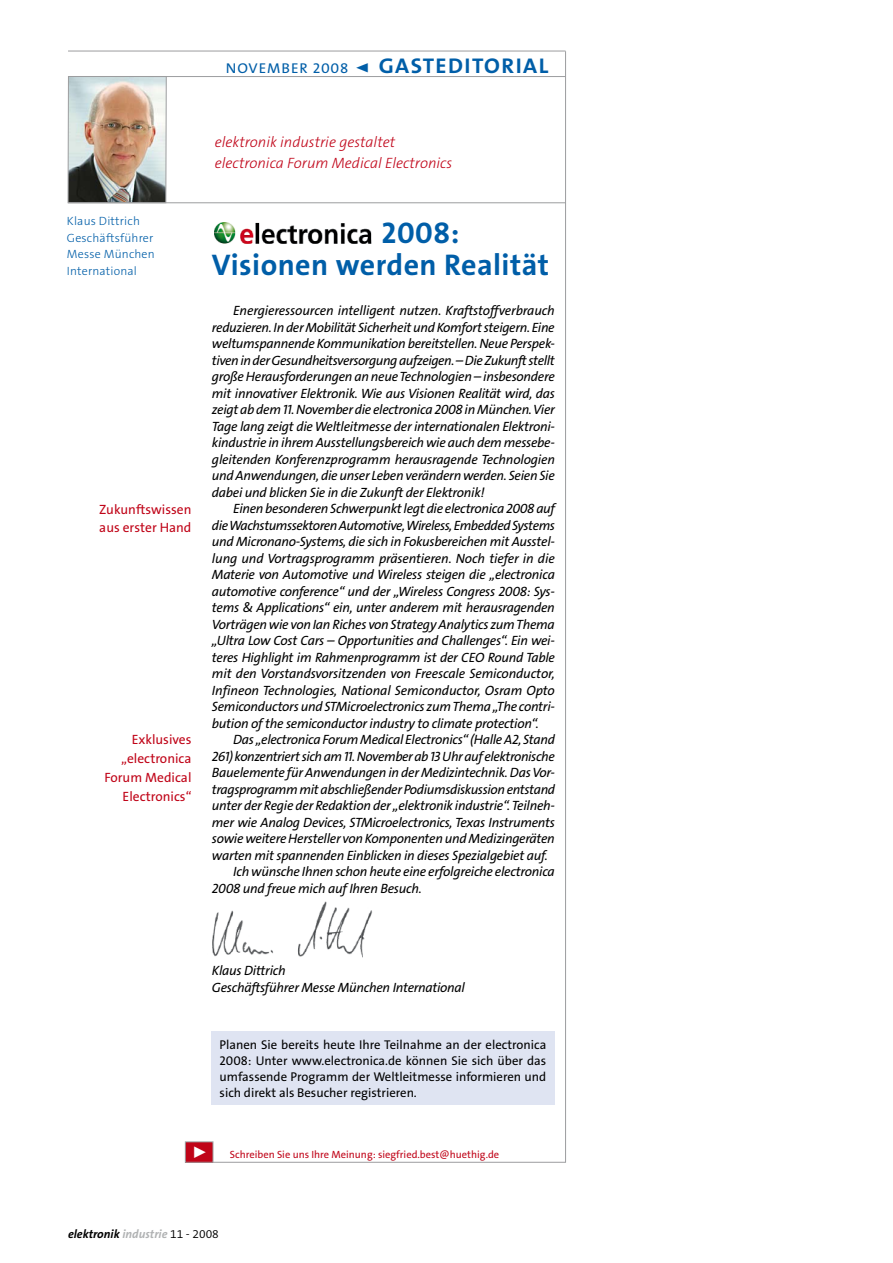
<style>
.page{position:relative;width:893px;height:1263px;background:#fff}
.page>*{position:absolute;margin:0;border:0;box-sizing:border-box;transform-origin:0 0}
.t1{font:700 30px/31.5px "The Sans Os F";letter-spacing:.015em;color:#005ea8}
.t2{font:700 21.3px "The Sans Os F";letter-spacing:.065em;color:#005ea8;scale:1.05 1}
.t3{font:16.5px "The Sans Bold Expert";color:#fff}
.t4{font:italic 300 15px/21px "The Sans Os F";color:#c00418}
.t5{font:italic 13.5px/16.5px "The Sans Os F";letter-spacing:-.02em;color:#000;text-align:justify}
.t6{font:13.5px/18.8px "The Sans Os F";color:#c00418}
.t7{font:12.75px/15.8px "The Sans Os F";color:#000;text-align:justify}
.t8{font:300 12px/16.5px "The Sans Os F";letter-spacing:.015em;color:#005ea8}
.t9{font:italic 700 12px "The Sans B7";color:#000}
.t10{font:10.5px "The Sans Os F";color:#c00418}
.s1{font-weight:400;font-size:14.25px}
.s2{font-family:"The Sans Semi Light Caps";font-weight:400;font-size:28.5px}
.s3{color:#b1b3b4}
.s4{font-family:"The Sans B4";font-weight:300;font-style:normal}
</style>
<div class="page">
<hr style="left:68px;top:51px;width:498px;height:1px;background:#9c9d9f">
<hr style="left:565px;top:51px;width:1px;height:1111px;background:#9c9d9f">
<img style="left:70px;top:78px;width:95px;height:123px">
<div style="left:68px;top:76px;width:99px;height:127px;border:1px solid #9c9d9f"></div>
<hr style="left:68px;top:76px;width:498px;height:1px;background:#9c9d9f">
<hr style="left:68px;top:202px;width:498px;height:1px;background:#9c9d9f">
<hr style="left:185px;top:1162px;width:381px;height:1px;background:#9c9d9f">
<div style="left:185px;top:1142px;width:28px;height:20px;background:#c00418"></div>
<div style="left:185px;top:1141px;width:28px;height:22px;border:1px solid #9c9d9f"></div>
<img style="left:212px;top:901px;width:160px;height:57px">
<img style="left:214px;top:222px;width:22px;height:21px">
<img style="left:240px;top:222px;width:132px;height:22px">
<div style="left:211px;top:1031px;width:344px;height:74px;background:#dfe4f2"></div>
<h2 class="t2" style="left:226px;top:52px;width:309px"><span class="s1">November 2008</span> <span class="s2">&lt;</span> GastEditorial</h2>
<p class="t8" style="left:67px;top:213px;width:89px">Klaus Dittrich<br>Geschäftsführer<br>Messe München<br>International</p>
<p class="t6" style="left:99px;top:500px;width:94px">Zukunftswissen aus erster Hand</p>
<p class="t6" style="left:104px;top:730px;width:89px;text-align:right">Exklusives „electronica<br>Forum Medical<br>Electronics“</p>
<p class="t4" style="left:215px;top:131px;width:239px">elektronik industrie gestaltet electronica Forum Medical Electronics</p>
<h1 class="t1" style="left:212px;top:218px;width:338px;text-indent:170px">2008:<br>Visionen werden Realität</h1>
<p class="t5" style="left:212px;top:303px;width:344px;text-indent:21px">Energieressourcen intelligent nutzen. Kraftstoffverbrauch reduzieren. In der Mobilität Sicherheit und Komfort steigern. Eine weltumspannende Kommunikation bereitstellen. Neue Perspek&shy;tiven in der Gesundheitsversorgung aufzeigen. – Die Zukunft stellt große Herausforderungen an neue Technologien – insbesondere mit innovativer Elektronik. Wie aus Visionen Realität wird, das zeigt ab dem 11. November die electronica 2008 in München. Vier Tage lang zeigt die Weltleitmesse der internationalen Elektroni&shy;kindustrie in ihrem Ausstellungsbereich wie auch dem messebe&shy;gleitenden Konferenzprogramm herausragende Technologien und Anwendungen, die unser Leben verändern werden. Seien Sie dabei und blicken Sie in die Zukunft der Elektronik!</p>
<p class="t5" style="left:212px;top:501px;width:345px;text-indent:21px">Einen besonderen Schwerpunkt legt die electronica 2008 auf die Wachstumssektoren Automotive, Wireless, Embedded Systems und Micronano-Systems, die sich in Fokusbereichen mit Ausstel&shy;lung und Vortragsprogramm präsentieren. Noch tiefer in die Materie von Automotive und Wireless steigen die „electronica automotive conference“ und der „Wireless Congress 2008: Sys&shy;tems &amp; Applications“ ein, unter anderem mit herausragenden Vorträgen wie von Ian Riches von Strategy Analytics zum Thema „Ultra Low Cost Cars – Opportunities and Challenges“. Ein wei&shy;teres Highlight im Rahmenprogramm ist der CEO Round Table mit den Vorstandsvorsitzenden von Freescale Semiconductor, Infineon Technologies, National Semiconductor, Osram Opto Semiconductors und STMicroelectronics zum Thema „The contri&shy;bution of the semiconductor industry to climate protection“.</p>
<p class="t5" style="left:233px;top:732px;width:323px">Das „electronica Forum Medical Electronics“ (Halle A2, Stand</p>
<p class="t5" style="left:212px;top:748px;width:344px">261) konzentriert sich am 11. November ab 13 Uhr auf elektronische</p>
<p class="t5" style="left:212px;top:765px;width:344px">Bauelemente für Anwendungen in der Medizintechnik. Das Vor-</p>
<p class="t5" style="left:212px;top:781px;width:345px">tragsprogramm mit abschließender Podiumsdiskussion entstand</p>
<p class="t5" style="left:212px;top:798px;width:344px">unter der Regie der Redaktion der „elektronik industrie“. Teilneh-</p>
<p class="t5" style="left:212px;top:814px;width:344px">mer wie Analog Devices, STMicroelectronics, Texas Instruments</p>
<p class="t5" style="left:212px;top:831px;width:344px">sowie weitere Hersteller von Komponenten und Medizingeräten</p>
<p class="t5" style="left:212px;top:847px;width:337px">warten mit spannenden Einblicken in dieses Spezialgebiet auf.</p>
<p class="t5" style="left:233px;top:864px;width:323px">Ich wünsche Ihnen schon heute eine erfolgreiche electronica</p>
<p class="t5" style="left:212px;top:880px;width:211px">2008 und freue mich auf Ihren Besuch.</p>
<p class="t5" style="left:212px;top:963px;width:255px">Klaus Dittrich<br>Geschäftsführer Messe München International</p>
<p class="t7" style="left:220px;top:1037px;width:328px">Planen Sie bereits heute Ihre Teilnahme an der electronica 2008: Unter www.electronica.de können Sie sich über das umfassende Programm der Weltleitmesse informieren und sich direkt als Besucher registrieren.</p>
<p class="t3" style="left:191px;top:1138px;width:17px">˘</p>
<p class="t10" style="left:230px;top:1148px;width:271px">Schreiben Sie uns Ihre Meinung: siegfried.best@huethig.de</p>
<p class="t9" style="left:68px;top:1227px;width:152px">elektronik <span class="s3">industrie</span> <span class="s4">11 - 2008</span></p>
</div>
